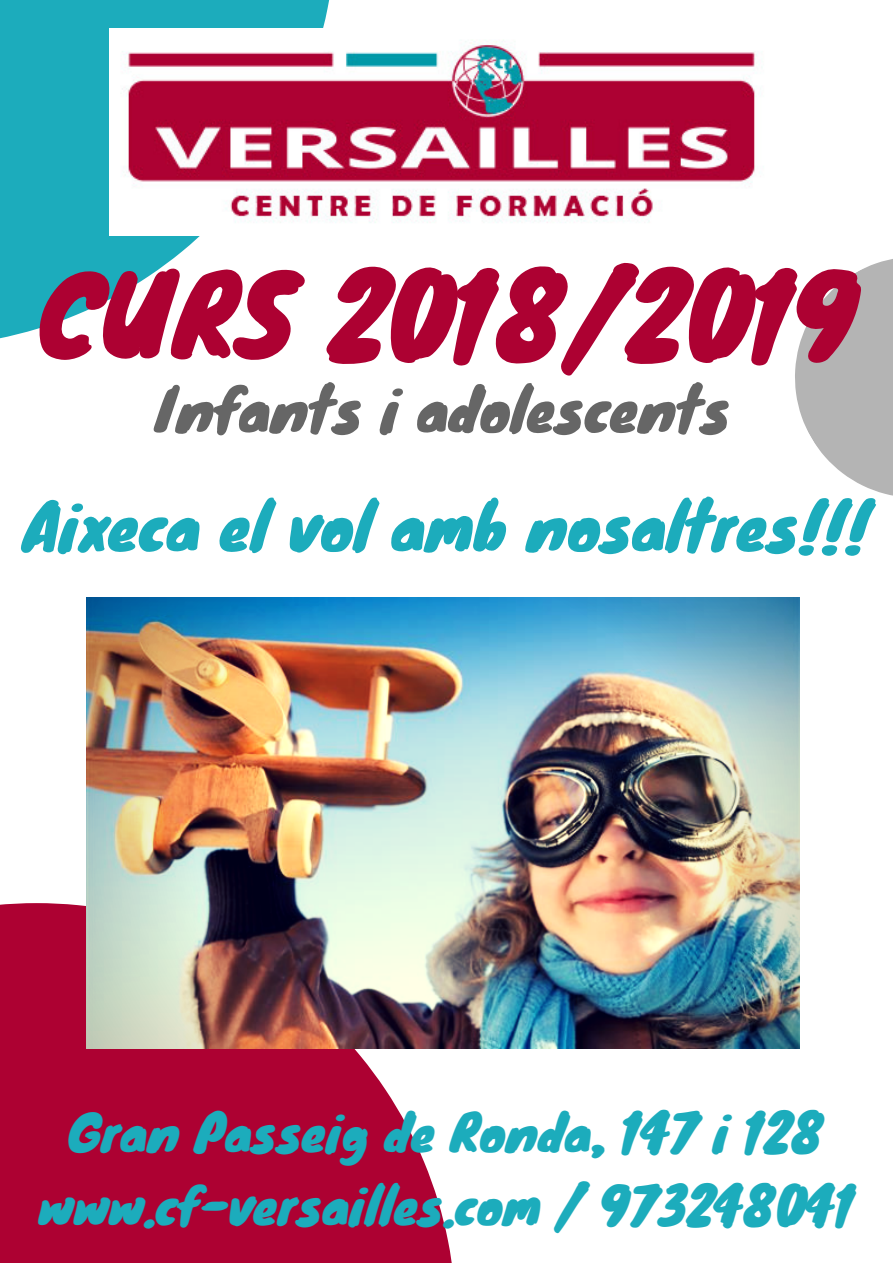
<style>
.page{position:relative;width:893px;height:1263px;background:#fff}
.page>*{position:absolute;margin:0;border:0;box-sizing:border-box;transform-origin:0 0}
.t1{font:107.7px "Knewave";color:#ad0132}
.t2{font:62.85px "Knewave";color:#1cacbc}
.t3{font:57.9px "Knewave";color:#666}
.t4{font:49.65px/73.2px "Knewave";color:#1cacbc;text-align:center}
</style>
<div class="page">
<svg style="left:0;top:0;width:330px;height:339px;fill:#1cacbc"></svg>
<svg style="left:0;top:903px;width:456px;height:360px;background:#b31441"></svg>
<img style="left:87px;top:598px;width:712px;height:450px">
<img style="left:109px;top:28px;width:648px;height:207px">
<svg style="left:795px;top:259px;width:98px;height:237px"></svg>
<h1 class="t1" style="left:38px;top:228px;width:822px">CURS 2018/2019</h1>
<p class="t3" style="left:155px;top:362px;width:577px">Infants i adolescents</p>
<p class="t2" style="left:23px;top:475px;width:847px">Aixeca el vol amb nosaltres!!!</p>
<p class="t4" style="left:38px;top:1094px;width:818px">Gran Passeig de Ronda, 147 i 128 www.cf-versailles.com / 973248041</p>
</div>
